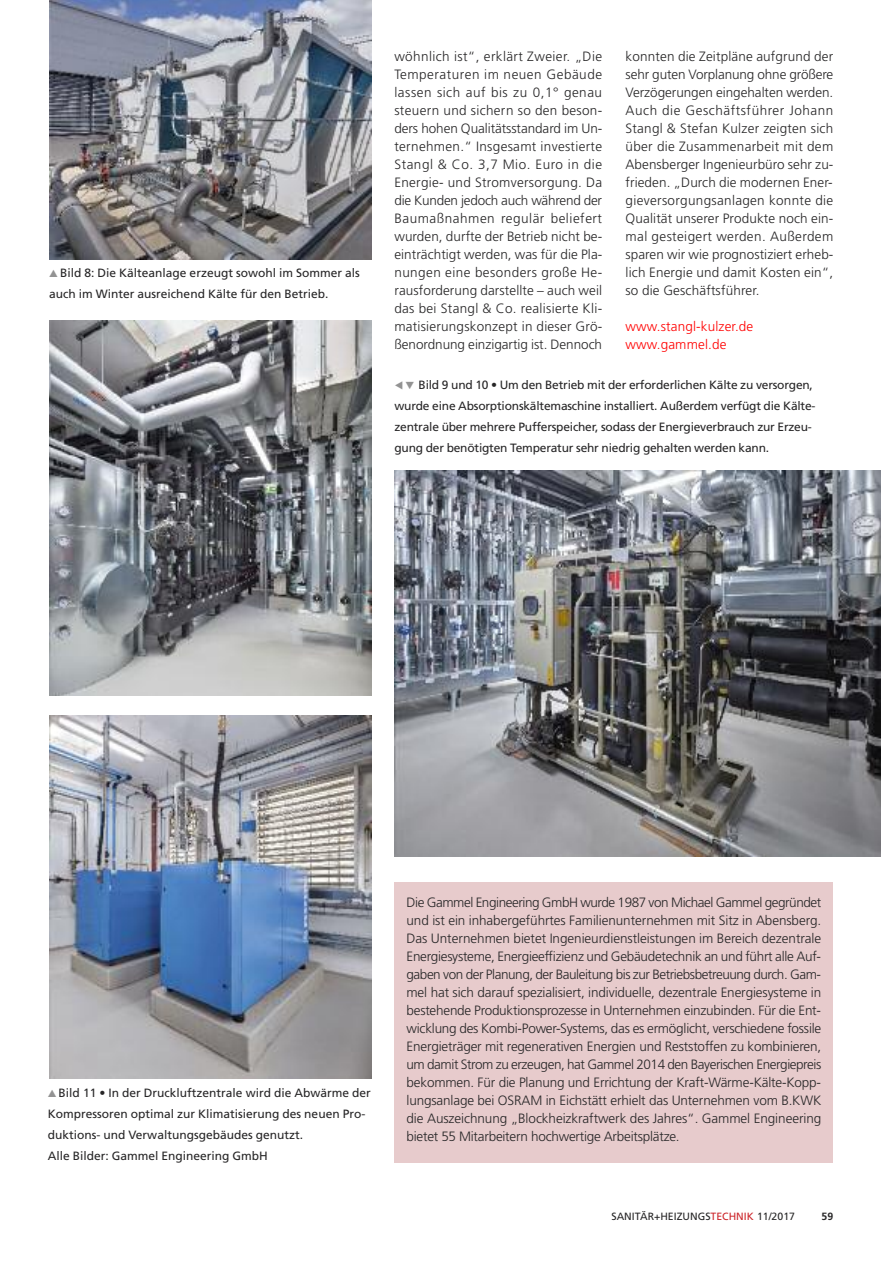
<style>
.page{position:relative;width:881px;height:1263px;background:#fff}
.page>*{position:absolute;margin:0;border:0;box-sizing:border-box;transform-origin:0 0}
.t1{font:300 13.5px/18px "Frutiger LT Std";letter-spacing:-.005em;color:#272627;text-align:justify}
.t2{font:300 13.5px/18px "Frutiger LT Std";letter-spacing:.01em;color:#f00}
.t3{font:12px/21px "Frutiger LT Std";letter-spacing:-.015em;color:#272627}
.t4{font:10.5px "Frutiger LT Std";color:#272627}
.t5{font:700 10.5px "Frutiger LT Std";color:#272627}
.s1{color:#939393}
.s2{color:#cc262b}
</style>
<div class="page">
<img style="left:50px;top:0;width:321px;height:259px">
<img style="left:49px;top:320px;width:322px;height:376px">
<img style="left:394px;top:470px;width:486px;height:386px">
<img style="left:50px;top:716px;width:321px;height:363px">
<div style="left:394px;top:882px;width:439px;height:280px;background:#e7cbcc"></div>
<p class="t3" style="left:49px;top:263px;width:312px"><span class="s1">▲</span> Bild 8: Die Kälteanlage erzeugt sowohl im Sommer als auch im Winter ausreichend Kälte für den Betrieb.</p>
<p class="t1" style="left:394px;top:48px;width:209px">wöhnlich ist“, erklärt Zweier. „Die Temperaturen im neuen Gebäude lassen sich auf bis zu 0,1° genau steuern und sichern so den beson&shy;ders hohen Qualitätsstandard im Un&shy;ternehmen.“ Insgesamt investierte Stangl &amp; Co. 3,7 Mio. Euro in die Energie- und Stromversorgung. Da die Kunden jedoch auch während der Baumaßnahmen regulär beliefert wurden, durfte der Betrieb nicht be&shy;einträchtigt werden, was für die Pla&shy;nungen eine besonders große He&shy;rausforderung darstellte – auch weil das bei Stangl &amp; Co. realisierte Kli&shy;matisierungskonzept in dieser Grö&shy;ßenordnung einzigartig ist. Dennoch</p>
<p class="t1" style="left:625px;top:48px;width:209px">konnten die Zeitpläne aufgrund der sehr guten Vorplanung ohne größere Verzögerungen eingehalten werden.<br>Auch die Geschäftsführer Johann Stangl &amp; Stefan Kulzer zeigten sich über die Zusammenarbeit mit dem Abensberger Ingenieurbüro sehr zu&shy;frieden. „Durch die modernen Ener&shy;gieversorgungsanlagen konnte die Qualität unserer Produkte noch ein&shy;mal gesteigert werden. Außerdem sparen wir wie prognostiziert erheb&shy;lich Energie und damit Kosten ein“, so die Geschäftsführer.</p>
<p class="t2" style="left:625px;top:318px;width:129px">www.stangl-kulzer.de www.gammel.de</p>
<p class="t3" style="left:394px;top:375px;width:422px"><span class="s1">◀</span> <span class="s1">▼</span> Bild 9 und 10 • Um den Betrieb mit der erforderlichen Kälte zu versorgen, wurde eine Absorptionskältemaschine installiert. Außerdem verfügt die Kälte&shy;zentrale über mehrere Pufferspeicher, sodass der Energieverbrauch zur Erzeu&shy;gung der benötigten Temperatur sehr niedrig gehalten werden kann.</p>
<p class="t3" style="left:48px;top:1084px;width:324px"><span class="s1">▲</span> Bild 11 • In der Druckluftzentrale wird die Abwärme der Kompressoren optimal zur Klimatisierung des neuen Pro&shy;duktions- und Verwaltungsgebäudes genutzt.<br>Alle Bilder: Gammel Engineering GmbH</p>
<p class="t1" style="left:406px;top:894px;width:416px">Die Gammel Engineering GmbH wurde 1987 von Michael Gammel gegründet und ist ein inhabergeführtes Familienunternehmen mit Sitz in Abensberg.<br>Das Unternehmen bietet Ingenieurdienstleistungen im Bereich dezentrale Energiesysteme, Energieeffizienz und Gebäudetechnik an und führt alle Auf&shy;gaben von der Planung, der Bauleitung bis zur Betriebsbetreuung durch. Gam&shy;mel hat sich darauf spezialisiert, individuelle, dezentrale Energiesysteme in bestehende Produktionsprozesse in Unternehmen einzubinden. Für die Ent&shy;wicklung des Kombi-Power-Systems, das es ermöglicht, verschiedene fossile Energieträger mit regenerativen Energien und Reststoffen zu kombinieren, um damit Strom zu erzeugen, hat Gammel 2014 den Bayerischen Energiepreis bekommen. Für die Planung und Errichtung der Kraft-Wärme-Kälte-Kopp&shy;lungsanlage bei OSRAM in Eichstätt erhielt das Unternehmen vom B.KWK die Auszeichnung „Blockheizkraftwerk des Jahres“. Gammel Engineering bietet 55 Mitarbeitern hochwertige Arbeitsplätze.</p>
<p class="t4" style="left:611px;top:1212px;width:185px">SANITÄR+HEIZUNGS<span class="s2">TECHNIK</span> 11/2017</p>
<p class="t5" style="left:821px;top:1212px;width:13px">59</p>
</div>
